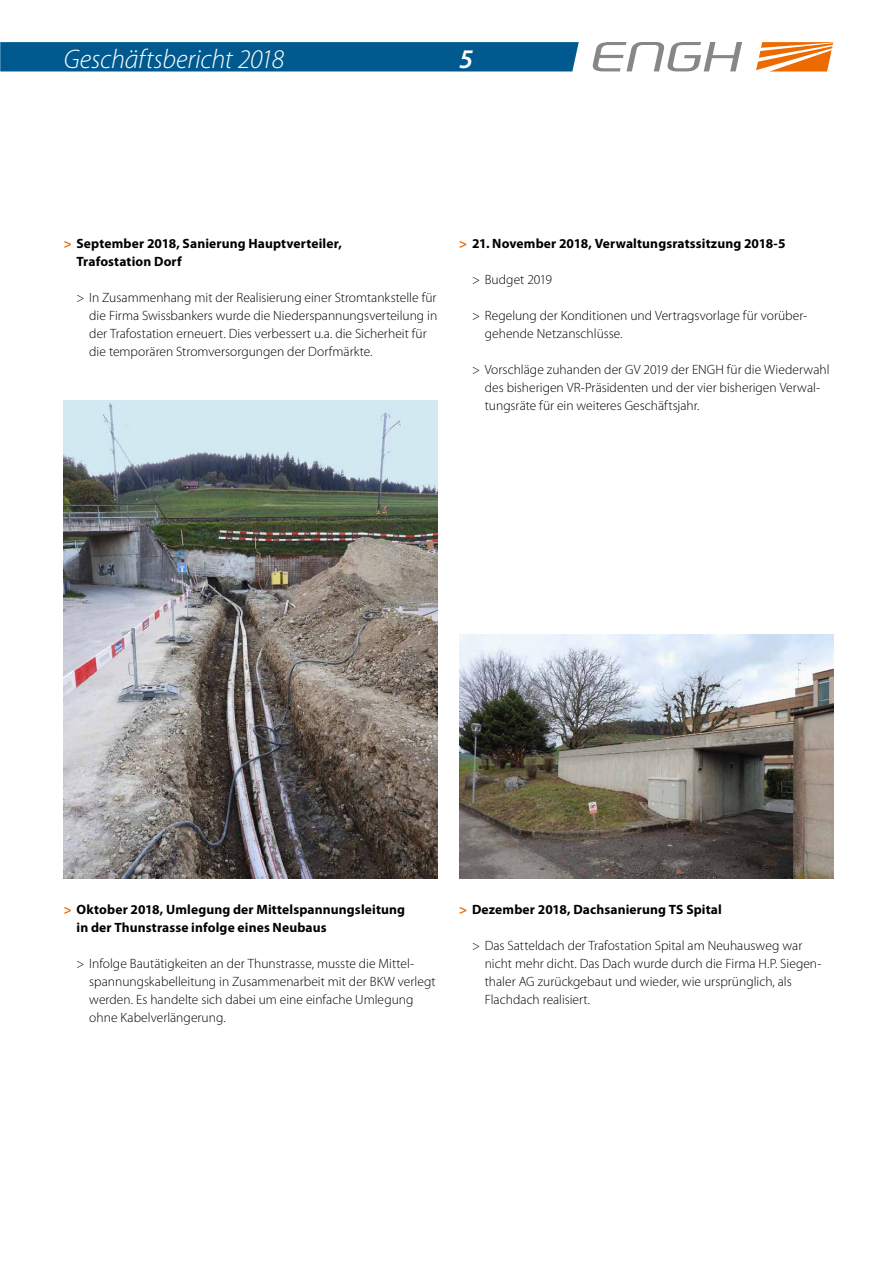
<style>
.page{position:relative;width:893px;height:1263px;background:#fff}
.page>*{position:absolute;margin:0;border:0;box-sizing:border-box;transform-origin:0 0}
.t1{font:italic 300 27px "Myriad Pro";letter-spacing:-.01em;color:#fff}
.t2{font:italic 600 27px "Myriad Pro";color:#fff}
.t3{font:300 13.5px/18px "Myriad Pro";color:#000}
.t4{font:700 13.5px/18px "Myriad Pro";letter-spacing:.01em;color:#000}
.s1{color:#ed6a00}
</style>
<div class="page">
<div style="left:0;top:42px;width:579px;height:29px;background:#005a8f"></div>
<svg style="left:592px;top:42px;width:150px;height:29px"></svg>
<svg style="left:756px;top:42px;width:77px;height:29px"></svg>
<img style="left:64px;top:400px;width:374px;height:478px">
<img style="left:459px;top:634px;width:374px;height:244px">
<h1 class="t1" style="left:64px;top:45px;width:222px">Geschäftsbericht 2018</h1>
<h1 class="t2" style="left:459px;top:44px;width:16px">5</h1>
<p class="t4" style="left:77px;top:235px;width:267px;text-indent:-13px"><span class="s1">&gt;</span> September 2018, Sanierung Hauptverteiler,<br>Trafostation Dorf</p>
<p class="t3" style="left:89px;top:289px;width:349px;text-indent:-13px">&gt; In Zusammenhang mit der Realisierung einer Stromtankstelle für die Firma Swissbankers wurde die Niederspannungsverteilung in der Trafostation erneuert. Dies verbessert u.a. die Sicherheit für die temporären Stromversorgungen der Dorfmärkte.</p>
<p class="t4" style="left:459px;top:235px;width:328px"><span class="s1">&gt;</span> 21. November 2018, Verwaltungsratssitzung 2018-5</p>
<p class="t3" style="left:472px;top:271px;width:81px">&gt; Budget 2019</p>
<p class="t3" style="left:485px;top:307px;width:323px;text-indent:-13px">&gt; Regelung der Konditionen und Vertragsvorlage für vorüber&shy;gehende Netzanschlüsse.</p>
<p class="t3" style="left:485px;top:361px;width:346px;text-indent:-13px">&gt; Vorschläge zuhanden der GV 2019 der ENGH für die Wiederwahl des bisherigen VR-Präsidenten und der vier bisherigen Verwal&shy;tungsräte für ein weiteres Geschäftsjahr.</p>
<p class="t4" style="left:77px;top:901px;width:330px;text-indent:-13px"><span class="s1">&gt;</span> Oktober 2018, Umlegung der Mittelspannungsleitung in der Thunstrasse infolge eines Neubaus</p>
<p class="t3" style="left:89px;top:955px;width:348px;text-indent:-13px">&gt; Infolge Bautätigkeiten an der Thunstrasse, musste die Mittel&shy;spannungskabelleitung in Zusammenarbeit mit der BKW verlegt werden. Es handelte sich dabei um eine einfache Umlegung ohne Kabelverlängerung.</p>
<p class="t4" style="left:459px;top:901px;width:264px"><span class="s1">&gt;</span> Dezember 2018, Dachsanierung TS Spital</p>
<p class="t3" style="left:485px;top:937px;width:337px;text-indent:-13px">&gt; Das Satteldach der Trafostation Spital am Neuhausweg war nicht mehr dicht. Das Dach wurde durch die Firma H.P. Siegen&shy;thaler AG zurückgebaut und wieder, wie ursprünglich, als Flachdach realisiert.</p>
</div>
